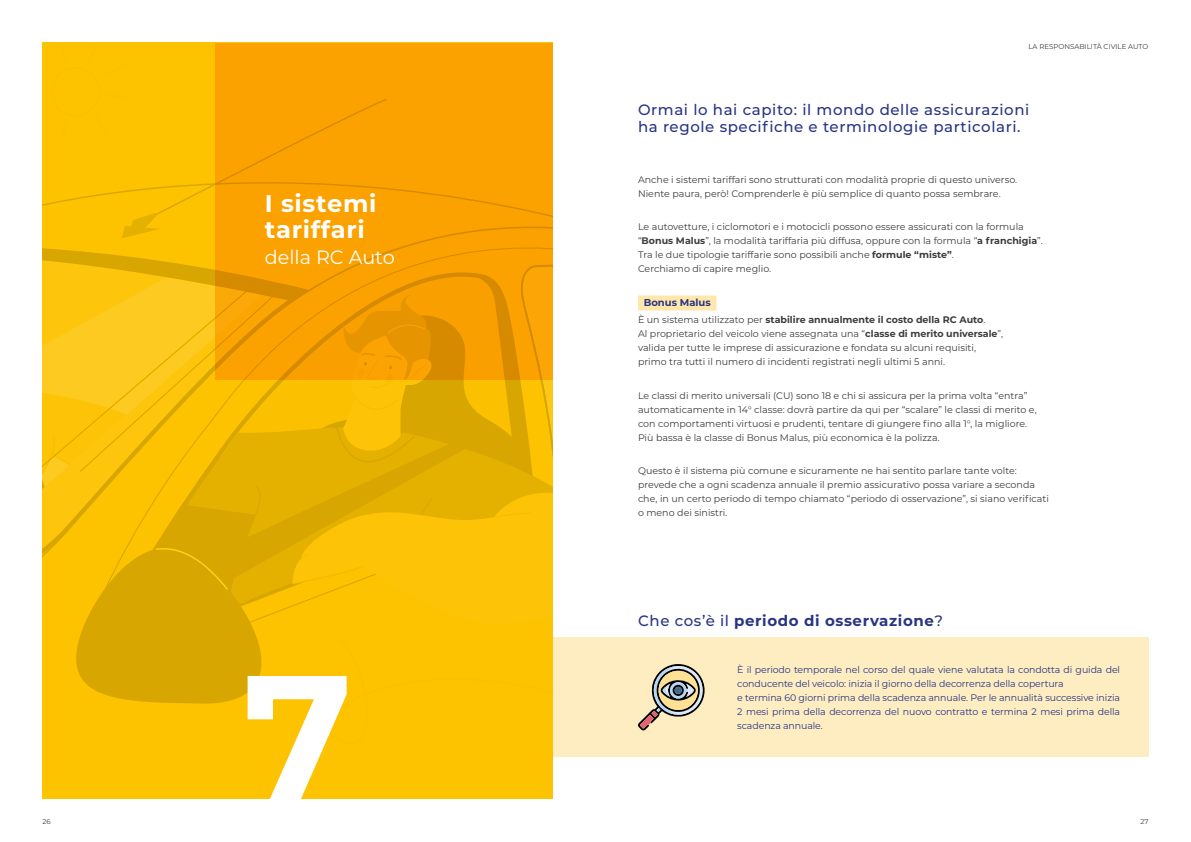
<style>
.page{position:relative;width:1191px;height:842px;background:#fff}
.page>*{position:absolute;margin:0;border:0;box-sizing:border-box;transform-origin:0 0}
.t1{font:700 176.4px "Montserrat";color:#fff}
.t2{font:700 24px "Montserrat";letter-spacing:.03em;color:#fff}
.t3{font:19.2px "Montserrat";color:#fff}
.t4{font:500 15px "Montserrat";letter-spacing:.04em;color:#283583}
.t5{font:700 15px "Montserrat";letter-spacing:.04em;color:#283583}
.t6{font:700 10px "Montserrat";color:#283583}
.t7{font:9.5px/14px "Montserrat";color:#3c3c3b}
.t8{font:9.5px/14px "Montserrat";letter-spacing:-.01em;color:#283583}
.t9{font:7px "Montserrat";color:#3c3c3b}
.s1{font-weight:700}
.s2{font-weight:500}
</style>
<div class="page">
<div style="left:43px;top:43px;width:510px;height:756px;background:#fdc300"></div>
<svg style="left:76px;top:651px;width:186px;height:53px;background:#dba900"></svg>
<div style="left:51px;top:67px;width:49px;height:50px;border:2px solid #f8b807;border-radius:50%"></div>
<svg style="left:43px;top:93px;width:510px;height:558px"></svg>
<svg style="left:291px;top:494px;width:262px;height:157px"></svg>
<svg style="left:208px;top:425px;width:298px;height:154px;fill:#e5b100"></svg>
<svg style="left:216px;top:43px;width:337px;height:336px;background:#f79f00"></svg>
<div style="left:638px;top:295px;width:78px;height:15px;background:#ffe7ac"></div>
<div style="left:553px;top:637px;width:595px;height:120px;background:#ffedc2"></div>
<svg style="left:638px;top:664px;width:66px;height:67px"></svg>
<div style="left:674px;top:687px;width:8px;height:7px;background:#406b8c;border-radius:50%"></div>
<p class="t9" style="left:1028px;top:41px;width:122px">LA RESPONSABILITÀ CIVILE AUTO</p>
<p class="t2" style="left:265px;top:186px;width:113px">I sistemi</p>
<p class="t2" style="left:265px;top:213px;width:102px">tariffari</p>
<p class="t3" style="left:265px;top:244px;width:131px">della RC Auto</p>
<p class="t1" style="left:243px;top:610px;width:111px">7</p>
<p class="t4" style="left:638px;top:99px;width:393px">Ormai lo hai capito: il mondo delle assicurazioni</p>
<p class="t4" style="left:638px;top:116px;width:384px">ha regole specifiche e terminologie particolari.</p>
<p class="t7" style="left:638px;top:172px;width:381px">Anche i sistemi tariffari sono strutturati con modalità proprie di questo universo.<br>Niente paura, però! Comprenderle è più semplice di quanto possa sembrare.</p>
<p class="t7" style="left:638px;top:220px;width:406px">Le autovetture, i ciclomotori e i motocicli possono essere assicurati con la formula “<span class="s1">Bonus Malus</span>”, la modalità tariffaria più diffusa, oppure con la formula “<span class="s1">a franchigia</span>”.<br>Tra le due tipologie tariffarie sono possibili anche <span class="s1">formule “miste”</span>.<br>Cerchiamo di capire meglio.</p>
<p class="t6" style="left:643px;top:295px;width:69px">Bonus Malus</p>
<p class="t7" style="left:638px;top:312px;width:366px">È un sistema utilizzato per <span class="s1">stabilire annualmente il costo della RC Auto</span>.<br>Al proprietario del veicolo viene assegnata una “<span class="s1">classe di merito universale</span>”, valida per tutte le imprese di assicurazione e fondata su alcuni requisiti, primo tra tutti il numero di incidenti registrati negli ultimi 5 anni.</p>
<p class="t7" style="left:638px;top:388px;width:400px">Le classi di merito universali (CU) sono 18 e chi si assicura per la prima volta “entra” automaticamente in 14° classe: dovrà partire da qui per “scalare” le classi di merito e, con comportamenti virtuosi e prudenti, tentare di giungere fino alla 1°, la migliore.<br>Più bassa è la classe di Bonus Malus, più economica è la polizza.</p>
<p class="t7" style="left:638px;top:463px;width:412px">Questo è il sistema più comune e sicuramente ne hai sentito parlare tante volte: prevede che a ogni scadenza annuale il premio assicurativo possa variare a seconda che, in un certo periodo di tempo chiamato “periodo di osservazione”, si siano verificati o meno dei sinistri.</p>
<p class="t5" style="left:638px;top:610px;width:307px"><span class="s2">Che cos’è il</span> periodo di osservazione<span class="s2">?</span></p>
<p class="t8" style="left:737px;top:662px;width:384px">È il periodo temporale nel corso del quale viene valutata la condotta di guida del conducente del veicolo: inizia il giorno della decorrenza della copertura</p>
<p class="t8" style="left:737px;top:690px;width:384px;text-align:justify">e termina 60 giorni prima della scadenza annuale. Per le annualità successive inizia 2 mesi prima della decorrenza del nuovo contratto e termina 2 mesi prima della scadenza annuale.</p>
<p class="t9" style="left:43px;top:817px;width:10px">26</p>
<p class="t9" style="left:1140px;top:817px;width:10px">27</p>
</div>
